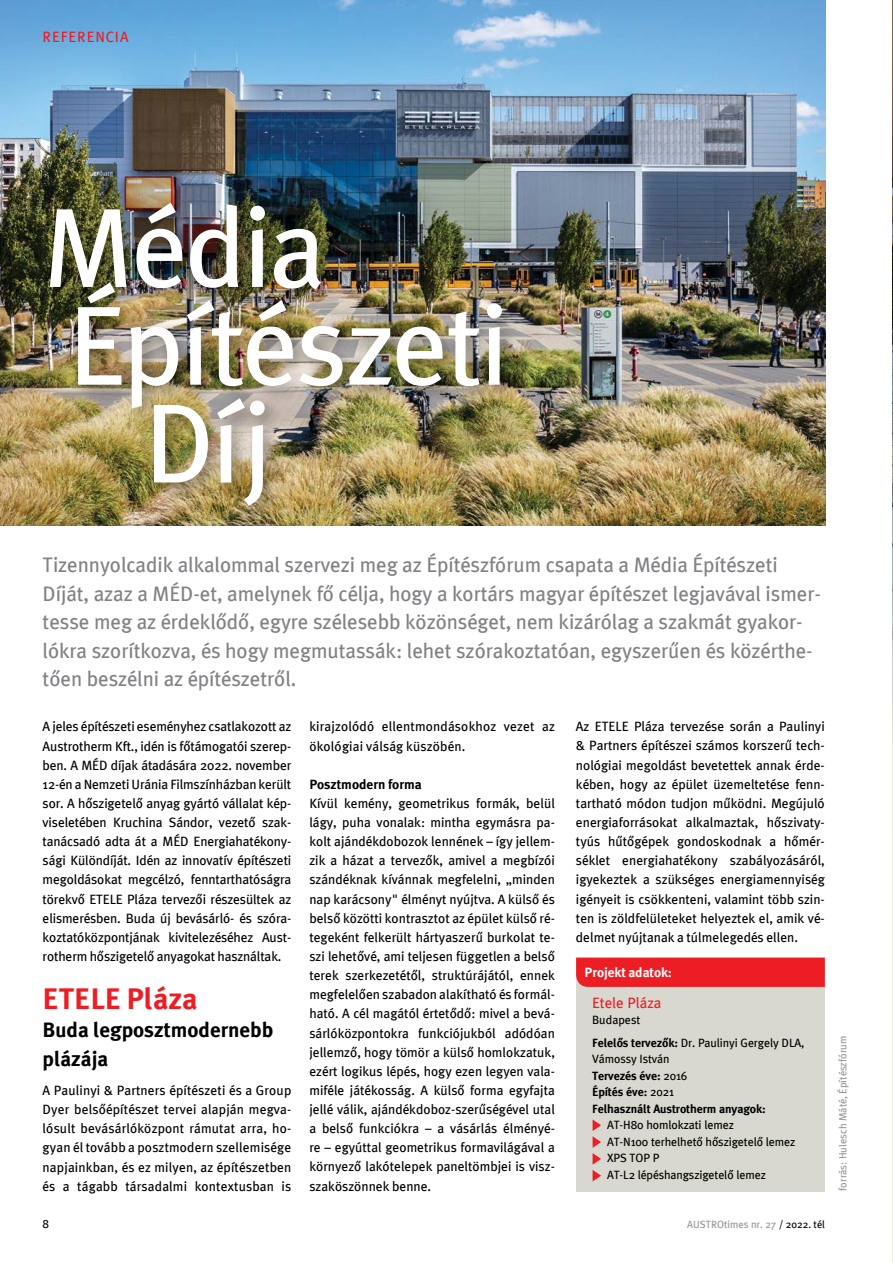
<style>
.page{position:relative;width:893px;height:1263px;background:#fff}
.page>*{position:absolute;margin:0;border:0;box-sizing:border-box;transform-origin:0 0}
.t1{font:112.5px "Meta Plus Book magyar";letter-spacing:-.025em;color:#fff}
.t2{font:30px "Meta Plus Bold magyar";color:#ed1d24}
.t3{font:21px/28.5px "Meta Plus Book magyar";letter-spacing:-.005em;color:#808285}
.t4{font:21px/28.5px "Meta Plus Bold magyar";color:#000}
.t5{font:15px "Meta Plus Book magyar";color:#ed1d24}
.t6{font:15px "Meta Plus Book magyar";letter-spacing:.06em;color:#ed1d24}
.t7{font:13.5px/19.2px "Meta Plus Book magyar";color:#000;text-align:justify}
.t8{font:13.5px "Meta Plus Bold magyar";color:#000}
.t9{font:13.5px "Meta Plus Bold magyar";letter-spacing:-.005em;color:#fff}
.t10{font:12px/16.5px "Meta Plus Book magyar";letter-spacing:-.01em;color:#000}
.t11{font:12px/16.5px "Meta Plus Bold magyar";letter-spacing:-.01em;color:#000}
.t12{font:10.5px "Meta Plus Book magyar";color:#939598}
.s1{font-family:"Meta Plus Bold magyar"}
.s2{font-family:"Meta Plus Book magyar"}
.s3{color:#000}
</style>
<div class="page">
<hr style="left:892px;top:0;width:1px;height:1263px;background:#d8d8d0">
<img style="left:0;top:0;width:825px;height:525px">
<img style="left:892px;top:0;width:1px;height:836px">
<div style="left:42px;top:196px;width:479px;height:328px;background:#000;opacity:.41"></div>
<div style="left:576px;top:961px;width:249px;height:231px;background:#d8d8d0"></div>
<svg style="left:576px;top:957px;width:249px;height:30px;background:#ed2229"></svg>
<svg style="left:593px;top:1120px;width:8px;height:44px"></svg>
<svg style="left:593px;top:1170px;width:8px;height:11px"></svg>
<p class="t6" style="left:43px;top:27px;width:88px">REFERENCIA</p>
<h1 class="t1" style="left:43px;top:180px;width:285px">Média</h1>
<h1 class="t1" style="left:68px;top:277px;width:442px">Építészeti</h1>
<h1 class="t1" style="left:144px;top:375px;width:130px">Díj</h1>
<p class="t3" style="left:43px;top:550px;width:780px">Tizennyolcadik alkalommal szervezi meg az Építészfórum csapata a Média Építészeti Díját, azaz a MÉD-et, amelynek fő célja, hogy a kortárs magyar építészet legjavával ismer&shy;tesse meg az érdeklődő, egyre szélesebb közönséget, nem kizárólag a szakmát gyakor&shy;lókra szorítkozva, és hogy megmutassák: lehet szórakoztatóan, egyszerűen és közérthe&shy;tően beszélni az építészetről.</p>
<p class="t7" style="left:43px;top:717px;width:250px">A jeles építészeti eseményhez csatlakozott az Austrotherm Kft., idén is főtámogatói szerep&shy;ben. A MÉD díjak átadására 2022. november 12-én a Nemzeti Uránia Filmszínházban került sor. A hőszigetelő anyag gyártó vállalat kép&shy;viseletében Kruchina Sándor, vezető szak&shy;tanácsadó adta át a MÉD Energiahatékony&shy;sági Különdíját. Idén az innovatív építészeti megoldásokat megcélzó, fenntarthatóságra törekvő ETELE Pláza tervezői részesültek az elismerésben. Buda új bevásárló- és szóra&shy;koztatóközpontjának kivitelezéséhez Aust&shy;rotherm hőszigetelő anyagokat használtak.</p>
<h2 class="t2" style="left:43px;top:979px;width:157px">ETELE Pláza</h2>
<h3 class="t4" style="left:43px;top:1015px;width:232px">Buda legposztmodernebb plázája</h3>
<p class="t7" style="left:43px;top:1080px;width:250px">A Paulinyi &amp; Partners építészeti és a Group Dyer belsőépítészet tervei alapján megva&shy;lósult bevásárlóközpont rámutat arra, ho&shy;gyan él tovább a posztmodern szellemisége napjainkban, és ez milyen, az építészetben és a tágabb társadalmi kontextusban is</p>
<p class="t7" style="left:309px;top:717px;width:247px">kirajzolódó ellentmondásokhoz vezet az ökológiai válság küszöbén.</p>
<p class="t8" style="left:309px;top:775px;width:114px">Posztmodern forma</p>
<p class="t7" style="left:309px;top:793px;width:247px">Kívül kemény, geometrikus formák, belül lágy, puha vonalak: mintha egymásra pa&shy;kolt ajándékdobozok lennének – így jellem&shy;zik a házat a tervezők, amivel a megbízói szándéknak kívánnak megfelelni, „minden nap karácsony" élményt nyújtva. A külső és belső közötti kontrasztot az épület külső ré&shy;tegeként felkerült hártyaszerű burkolat te&shy;szi lehetővé, ami teljesen független a belső terek szerkezetétől, struktúrájától, ennek megfelelően szabadon alakítható és formál&shy;ható. A cél magától értetődő: mivel a bevá&shy;sárlóközpontokra funkciójukból adódóan jellemző, hogy tömör a külső homlokzatuk, ezért logikus lépés, hogy ezen legyen vala&shy;miféle játékosság. A külső forma egyfajta jellé válik, ajándékdoboz-szerűségével utal a belső funkciókra – a vásárlás élményé&shy;re – egyúttal geometrikus formavilágával a környező lakótelepek paneltömbjei is vis - szaköszönnek benne.</p>
<p class="t7" style="left:576px;top:717px;width:250px">Az ETELE Pláza tervezése során a Paulinyi &amp; Partners építészei számos korszerű tech&shy;nológiai megoldást bevetettek annak érde&shy;kében, hogy az épület üzemeltetése fenn&shy;tartható módon tudjon működni. Megújuló energiaforrásokat alkalmaztak, hőszivat - tyús hűtőgépek gondoskodnak a hőmér&shy;séklet energiahatékony szabályozásáról, igyekeztek a szükséges energiamennyiség igényeit is csökkenteni, valamint több szin&shy;ten is zöldfelületeket helyeztek el, amik vé&shy;delmet nyújtanak a túlmelegedés ellen.</p>
<p class="t9" style="left:585px;top:964px;width:89px">Projekt adatok:</p>
<p class="t5" style="left:592px;top:993px;width:71px">Etele Pláza</p>
<p class="t10" style="left:592px;top:1008px;width:214px;line-height:22.5px">Budapest<br><span class="s1">Felelős tervezők:</span> Dr. Paulinyi Gergely DLA,</p>
<p class="t10" style="left:592px;top:1050px;width:79px">Vámossy István</p>
<p class="t11" style="left:592px;top:1067px;width:175px">Tervezés éve: <span class="s2">2016<br></span>Építés éve: <span class="s2">2021<br></span>Felhasznált Austrotherm anyagok:</p>
<p class="t10" style="left:607px;top:1116px;width:190px">AT-H80 homlokzati lemez<br>AT-N100 terhelhető hőszigetelő lemez<br>XPS TOP P<br>AT-L2 lépéshangszigetelő lemez</p>
<p class="t10" style="left:43px;top:1215px;width:8px">8</p>
<p class="t12" style="left:687px;top:1218px;width:139px">AUSTROtimes nr. 27 <span class="s3">/ 2022. tél</span></p>
<p class="t12" style="left:837px;top:1191px;width:156px;rotate:-90deg">forrás: Hulesch Máté, Építészfórum</p>
</div>
